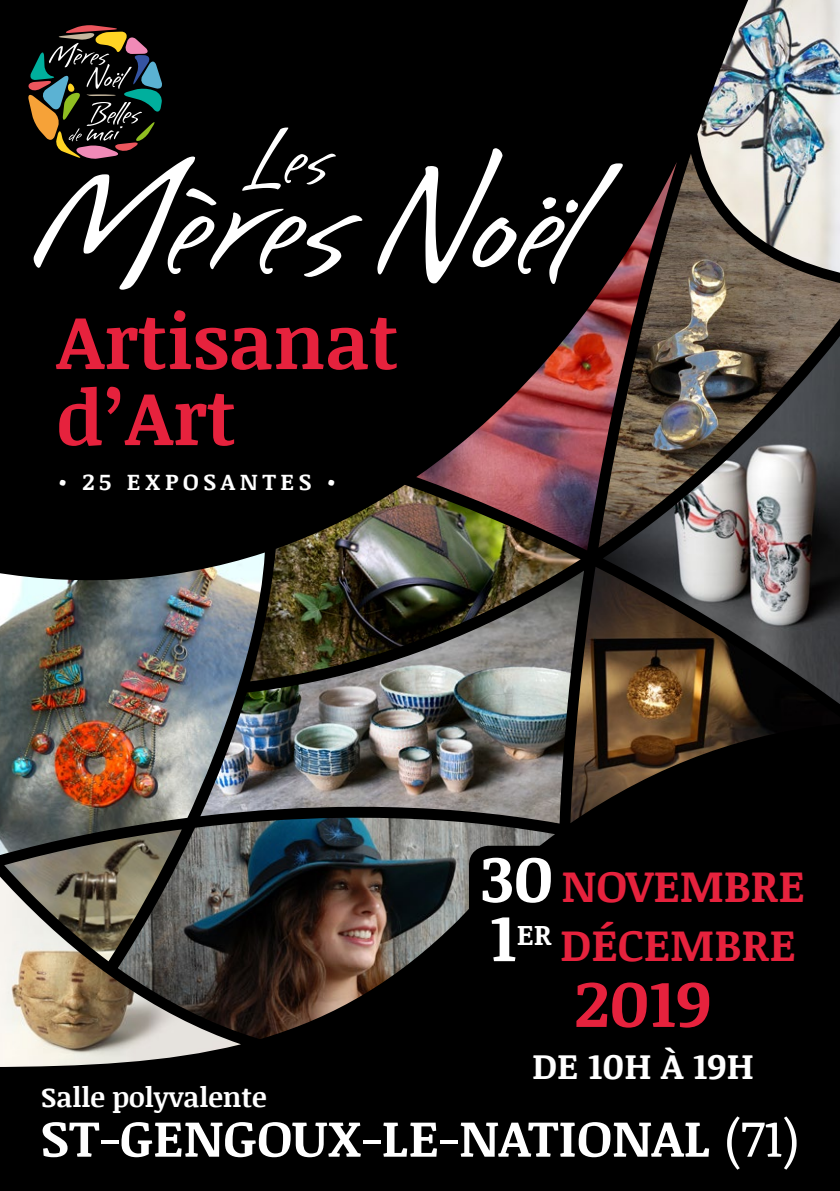
<style>
.page{position:relative;width:840px;height:1191px;background:#fff}
.page>*{position:absolute;margin:0;border:0;box-sizing:border-box;transform-origin:0 0}
.t1{font:202.6px "Brisa Alternates";color:#fff}
.t2{font:101.2px "Brisa Alternates";color:#fff}
.t3{font:700 76.6px/76px "Noticia Text";color:#e6223d}
.t4{font:700 66.2px "Noticia Text";color:#e6223d}
.t5{font:700 66.2px "Noticia Text";color:#fff}
.t6{font:700 51.6px "Noticia Text";color:#fff}
.t7{font:700 44.8px "Noticia Text";color:#e6223d}
.t8{font:700 36px "Noticia Text";color:#fff}
.t9{font:700 27.6px "Noticia Text";color:#fff}
.t10{font:700 23.2px "Noticia Text";letter-spacing:.2em;color:#fff}
.s1{font-size:66.2px;color:#fff}
.s2{font-weight:400}
</style>
<div class="page">
<img style="left:0;top:0;width:839px;height:1069px">
<svg style="left:27px;top:25px;width:136px;height:134px;background:#36362c"></svg>
<div style="left:468px;top:845px;width:130px;height:95px;background:#000"></div>
<div style="left:0;top:1069px;width:839px;height:122px;background:#000"></div>
<h2 class="t2" style="left:239px;top:106px;width:92px">Les</h2>
<h1 class="t1" style="left:37px;top:119px;width:545px">Mères Noël</h1>
<h3 class="t3" style="left:57px;top:301px;width:343px">Artisanat d’Art</h3>
<p class="t10" style="left:58px;top:464px;width:278px">∙ 25 EXPOSANTES ∙</p>
<p class="t9" style="left:41px;top:1077px;width:227px">Salle polyvalente</p>
<p class="t7" style="left:480px;top:854px;width:325px"><span class="s1">30</span> NOVEMBRE</p>
<p class="t5" style="left:490px;top:890px;width:28px">1</p>
<p class="t7" style="left:516px;top:913px;width:280px"><sup>ER</sup> DÉCEMBRE</p>
<p class="t4" style="left:574px;top:955px;width:138px">2019</p>
<p class="t8" style="left:531px;top:1040px;width:223px">DE 10H À 19H</p>
<p class="t6" style="left:41px;top:1101px;width:759px">ST<span class="s2">-</span>GENGOUX<span class="s2">-</span>LE<span class="s2">-</span>NATIONAL <span class="s2">(71)</span></p>
</div>
